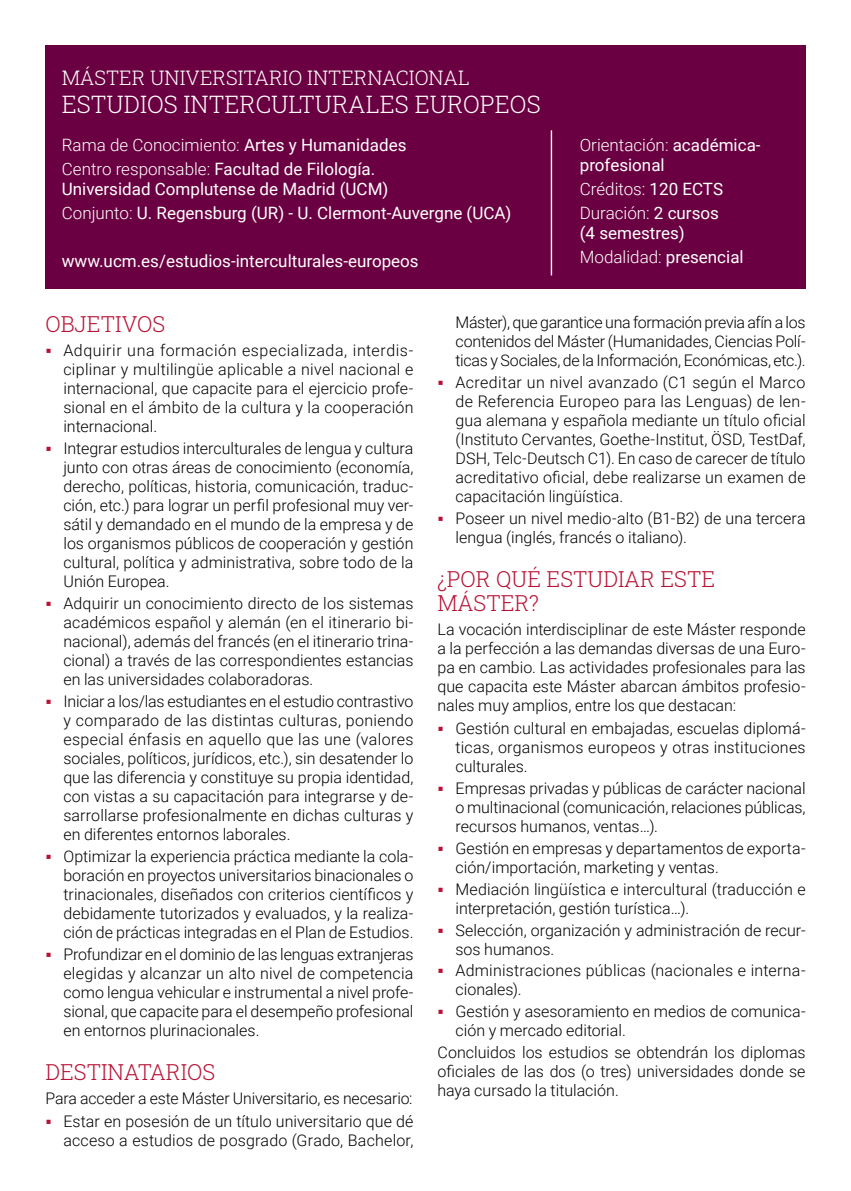
<style>
.page{position:relative;width:851px;height:1191px;background:#fff}
.page>*{position:absolute;margin:0;border:0;box-sizing:border-box;transform-origin:0 0}
.t1{font:300 24px "Roboto Slab";color:#fff}
.t2{font:300 22px/24px "Roboto Slab";color:#b71234}
.t3{font:300 20px "Roboto Slab";color:#fff}
.t4{font:17px/24px "Roboto";color:#fff}
.t5{font:300 17px/24px "Roboto";color:#fff}
.t6{font:300 16px/19px "Roboto";color:#000;text-align:justify}
.s1{font-weight:400}
.s2{font-weight:300}
</style>
<div class="page">
<div style="left:45px;top:45px;width:760px;height:244px;background:#6a0041"></div>
<hr style="left:550px;top:130px;width:2px;height:145px;background:#fff">
<p class="t3" style="left:62px;top:64px;width:409px">MÁSTER UNIVERSITARIO INTERNACIONAL</p>
<h1 class="t1" style="left:62px;top:87px;width:480px">ESTUDIOS INTERCULTURALES EUROPEOS</h1>
<p class="t5" style="left:62px;top:132px;width:346px">Rama de Conocimiento: <span class="s1">Artes y Humanidades<br></span>Centro responsable: <span class="s1">Facultad de Filología.</span></p>
<p class="t4" style="left:62px;top:176px;width:451px">Universidad Complutense de Madrid (UCM)<br><span class="s2">Conjunto:</span> U. Regensburg (UR) - U. Clermont-Auvergne (UCA)</p>
<p class="t4" style="left:62px;top:249px;width:358px">www.ucm.es/estudios-interculturales-europeos</p>
<p class="t4" style="left:579px;top:134px;width:182px;line-height:20px"><span class="s2">Orientación:</span> académica&shy;profesional</p>
<p class="t5" style="left:579px;top:176px;width:145px">Créditos: <span class="s1">120 ECTS<br></span>Duración: <span class="s1">2 cursos</span></p>
<p class="t4" style="left:579px;top:220px;width:165px">(4 semestres)<br><span class="s2">Modalidad:</span> presencial</p>
<h2 class="t2" style="left:45px;top:311px;width:121px">OBJETIVOS</h2>
<p class="t6" style="left:63px;top:340px;width:351px">Adquirir una formación especializada, interdis&shy;ciplinar y multilingüe aplicable a nivel nacional e internacional, que capacite para el ejercicio profe&shy;sional en el ámbito de la cultura y la cooperación internacional.</p>
<p class="t6" style="left:63px;top:438px;width:351px">Integrar estudios interculturales de lengua y cultura junto con otras áreas de conocimiento (economía, derecho, políticas, historia, comunicación, traduc&shy;ción, etc.) para lograr un perfil profesional muy ver&shy;sátil y demandado en el mundo de la empresa y de los organismos públicos de cooperación y gestión cultural, política y administrativa, sobre todo de la Unión Europea.</p>
<p class="t6" style="left:63px;top:593px;width:351px">Adquirir un conocimiento directo de los sistemas académicos español y alemán (en el itinerario bi&shy;nacional), además del francés (en el itinerario trina&shy;cional) a través de las correspondientes estancias en las universidades colaboradoras.</p>
<p class="t6" style="left:63px;top:691px;width:351px">Iniciar a los/las estudiantes en el estudio contrastivo y comparado de las distintas culturas, poniendo especial énfasis en aquello que las une (valores sociales, políticos, jurídicos, etc.), sin desatender lo que las diferencia y constituye su propia identidad, con vistas a su capacitación para integrarse y de&shy;sarrollarse profesionalmente en dichas culturas y en diferentes entornos laborales.</p>
<p class="t6" style="left:63px;top:846px;width:351px">Optimizar la experiencia práctica mediante la cola&shy;boración en proyectos universitarios binacionales o trinacionales, diseñados con criterios científicos y debidamente tutorizados y evaluados, y la realiza&shy;ción de prácticas integradas en el Plan de Estudios.</p>
<p class="t6" style="left:63px;top:943px;width:351px">Profundizar en el dominio de las lenguas extranjeras elegidas y alcanzar un alto nivel de competencia como lengua vehicular e instrumental a nivel profe&shy;sional, que capacite para el desempeño profesional en entornos plurinacionales.</p>
<h2 class="t2" style="left:45px;top:1059px;width:171px">DESTINATARIOS</h2>
<p class="t6" style="left:45px;top:1086px;width:369px;line-height:23px;text-align:right">Para acceder a este Máster Universitario, es necesario:<br>Estar en posesión de un título universitario que dé</p>
<p class="t6" style="left:63px;top:1130px;width:351px">acceso a estudios de posgrado (Grado, Bachelor,</p>
<p class="t6" style="left:455px;top:312px;width:351px">Máster), que garantice una formación previa afín a los contenidos del Máster (Humanidades, Ciencias Polí&shy;ticas y Sociales, de la Información, Económicas, etc.).</p>
<p class="t6" style="left:455px;top:372px;width:351px">Acreditar un nivel avanzado (C1 según el Marco de Referencia Europeo para las Lenguas) de len&shy;gua alemana y española mediante un título oficial (Instituto Cervantes, Goethe-Institut, ÖSD, TestDaf, DSH, Telc-Deutsch C1). En caso de carecer de título acreditativo oficial, debe realizarse un examen de capacitación lingüística.</p>
<p class="t6" style="left:455px;top:508px;width:351px">Poseer un nivel medio-alto (B1-B2) de una tercera lengua (inglés, francés o italiano).</p>
<h2 class="t2" style="left:437px;top:566px;width:279px">¿POR QUÉ ESTUDIAR ESTE<br>MÁSTER?</h2>
<p class="t6" style="left:437px;top:619px;width:369px">La vocación interdisciplinar de este Máster responde a la perfección a las demandas diversas de una Euro&shy;pa en cambio. Las actividades profesionales para las que capacita este Máster abarcan ámbitos profesio&shy;nales muy amplios, entre los que destacan:</p>
<p class="t6" style="left:455px;top:718px;width:351px">Gestión cultural en embajadas, escuelas diplomá&shy;ticas, organismos europeos y otras instituciones culturales.</p>
<p class="t6" style="left:455px;top:778px;width:351px">Empresas privadas y públicas de carácter nacional o multinacional (comunicación, relaciones públicas, recursos humanos, ventas…).</p>
<p class="t6" style="left:455px;top:838px;width:351px">Gestión en empresas y departamentos de exporta&shy;ción/importación, marketing y ventas.</p>
<p class="t6" style="left:455px;top:879px;width:351px">Mediación lingüística e intercultural (traducción e interpretación, gestión turística…).</p>
<p class="t6" style="left:455px;top:919px;width:351px">Selección, organización y administración de recur&shy;sos humanos.</p>
<p class="t6" style="left:455px;top:960px;width:351px">Administraciones públicas (nacionales e interna&shy;cionales).</p>
<p class="t6" style="left:455px;top:1001px;width:351px">Gestión y asesoramiento en medios de comunica&shy;ción y mercado editorial.</p>
<p class="t6" style="left:437px;top:1042px;width:369px">Concluidos los estudios se obtendrán los diplomas oficiales de las dos (o tres) universidades donde se haya cursado la titulación.</p>
</div>
